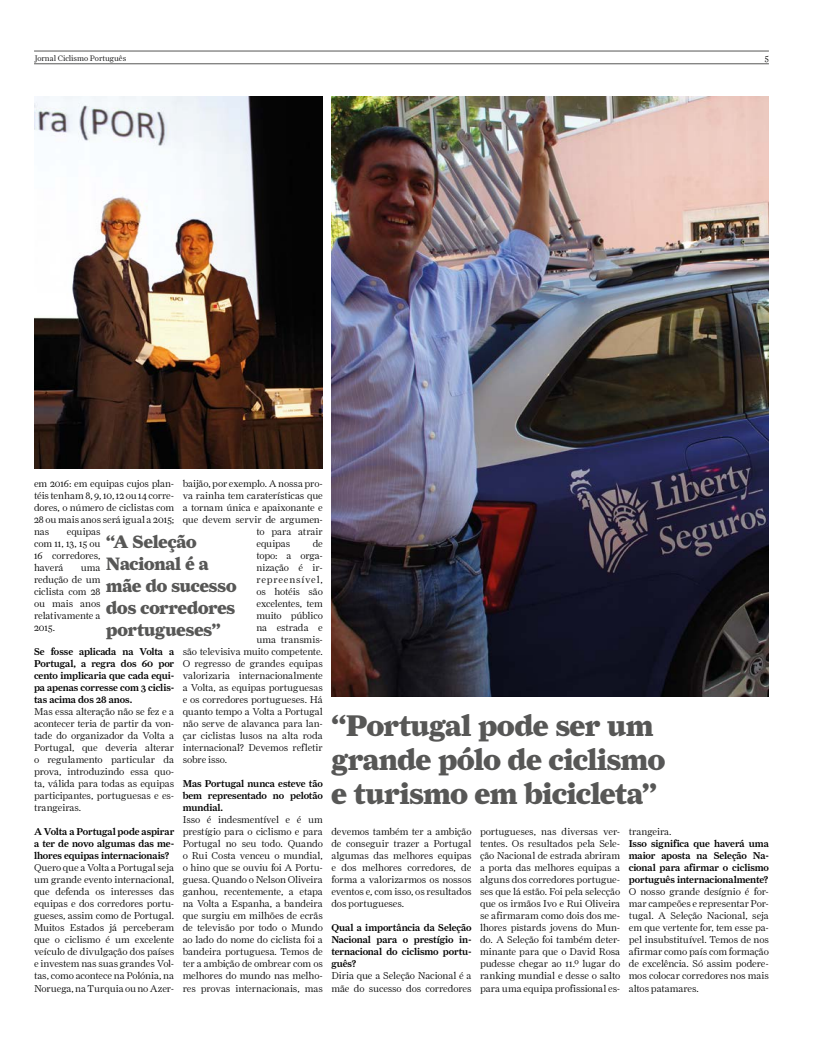
<style>
.page{position:relative;width:820px;height:1049px;background:#fff}
.page>*{position:absolute;margin:0;border:0;box-sizing:border-box;transform-origin:0 0}
.t1{font:30px/34px "Farnham Display Black OSF";letter-spacing:-.01em;color:#575756}
.t2{font:18px/22px "Farnham Display Black OSF";letter-spacing:-.005em;color:#575756}
.t3{font:10px/12px "Farnham Display Light OSF";letter-spacing:-.01em;color:#000;text-align:justify}
.t4{font:10px/12px "Farnham Display Medium OSF";letter-spacing:-.01em;color:#000;text-align:justify}
.t5{font:10px "Farnham Display Light OSF";letter-spacing:.075em;color:#000}
.t6{font:9px "Farnham Display Light OSF";color:#000}
.t7{font:8px "Farnham Display Light OSF";color:#000}
</style>
<div class="page">
<hr style="left:34px;top:51px;width:734px;height:1px;background:#575756">
<hr style="left:34px;top:64px;width:734px;height:1px;background:#575756">
<img style="left:34px;top:97px;width:289px;height:371px">
<img style="left:331px;top:97px;width:437px;height:599px">
<p class="t7" style="left:35px;top:53px;width:93px">Jornal Ciclismo Português</p>
<p class="t6" style="left:764px;top:52px;width:5px">5</p>
<p class="t3" style="left:34px;top:478px;width:142px">em 2016: em equipas cujos plan&shy;téis tenham 8, 9, 10, 12 ou 14 corre&shy;dores, o número de ciclistas com 28 ou mais anos será igual a 2015; nas</p>
<p class="t3" style="left:183px;top:478px;width:142px">baijão, por exemplo. A nossa pro-</p>
<p class="t3" style="left:183px;top:490px;width:142px">va rainha tem caraterísticas que</p>
<p class="t3" style="left:183px;top:502px;width:142px">a tornam única e apaixonante e</p>
<p class="t3" style="left:183px;top:514px;width:142px">que devem servir de argumen-</p>
<p class="t3" style="left:256px;top:526px;width:68px">to para atrair</p>
<p class="t3" style="left:256px;top:538px;width:35px">equipas</p>
<p class="t3" style="left:312px;top:538px;width:12px">de</p>
<p class="t3" style="left:256px;top:550px;width:68px">topo: a orga-</p>
<p class="t3" style="left:256px;top:562px;width:68px">nização é ir-</p>
<p class="t5" style="left:256px;top:574px;width:68px">repreensível,</p>
<p class="t3" style="left:256px;top:586px;width:68px">os hotéis são</p>
<p class="t3" style="left:256px;top:598px;width:68px">excelentes, tem</p>
<p class="t3" style="left:256px;top:610px;width:68px">muito público</p>
<p class="t3" style="left:256px;top:622px;width:68px">na estrada e</p>
<p class="t3" style="left:256px;top:634px;width:68px">uma transmis-</p>
<p class="t3" style="left:183px;top:646px;width:142px">são televisiva muito competente.</p>
<p class="t3" style="left:183px;top:658px;width:142px">O regresso de grandes equipas</p>
<p class="t3" style="left:183px;top:670px;width:142px">valorizaria internacionalmente</p>
<p class="t3" style="left:183px;top:682px;width:142px">a Volta, as equipas portuguesas</p>
<p class="t3" style="left:183px;top:694px;width:142px">e os corredores portugueses. Há</p>
<p class="t3" style="left:183px;top:706px;width:142px">quanto tempo a Volta a Portugal</p>
<p class="t3" style="left:183px;top:718px;width:142px">não serve de alavanca para lan-</p>
<p class="t3" style="left:183px;top:730px;width:142px">çar ciclistas lusos na alta roda</p>
<p class="t3" style="left:183px;top:742px;width:142px">internacional? Devemos refletir</p>
<p class="t3" style="left:183px;top:754px;width:46px">sobre isso.</p>
<p class="t4" style="left:183px;top:778px;width:142px">Mas Portugal nunca esteve tão bem representado no pelotão mundial.</p>
<p class="t3" style="left:183px;top:814px;width:142px">Isso é indesmentível e é um prestígio para o ciclismo e para Portugal no seu todo. Quando o Rui Costa venceu o mundial, o hino que se ouviu foi A Portu&shy;guesa. Quando o Nelson Oliveira ganhou, recentemente, a etapa na Volta a Espanha, a bandeira que surgiu em milhões de ecrãs de televisão por todo o Mundo ao lado do nome do ciclista foi a bandeira portuguesa. Temos de ter a ambição de ombrear com os melhores do mundo nas melho&shy;res provas internacionais, mas</p>
<p class="t3" style="left:34px;top:526px;width:68px;text-indent:33px">equipas com 11, 13, 15 ou 16 corredores, haverá</p>
<h2 class="t2" style="left:106px;top:530px;width:132px">“A Seleção<br>Nacional é a mãe do sucesso dos corredores portugueses”</h2>
<p class="t3" style="left:34px;top:562px;width:68px;text-indent:47px">uma redução de um ciclista com 28 ou mais anos relativamente a 2015.</p>
<p class="t4" style="left:34px;top:646px;width:142px">Se fosse aplicada na Volta a Portugal, a regra dos 60 por cento implicaria que cada equi&shy;pa apenas corresse com 3 ciclis&shy;tas acima dos 28 anos.</p>
<p class="t3" style="left:34px;top:706px;width:142px">Mas essa alteração não se fez e a acontecer teria de partir da von&shy;tade do organizador da Volta a Portugal, que deveria alterar o regulamento particular da prova, introduzindo essa quo&shy;ta, válida para todas as equipas participantes, portuguesas e es&shy;trangeiras.</p>
<p class="t4" style="left:34px;top:826px;width:142px">A Volta a Portugal pode aspirar a ter de novo algumas das me&shy;lhores equipas internacionais?</p>
<p class="t3" style="left:34px;top:862px;width:142px">Quero que a Volta a Portugal seja um grande evento internacional, que defenda os interesses das equipas e dos corredores portu&shy;gueses, assim como de Portugal.<br>Muitos Estados já perceberam que o ciclismo é um excelente veículo de divulgação dos países e investem nas suas grandes Vol&shy;tas, como acontece na Polónia, na Noruega, na Turquia ou no Azer-</p>
<h1 class="t1" style="left:331px;top:708px;width:335px">“Portugal pode ser um grande pólo de ciclismo e turismo em bicicleta”</h1>
<p class="t3" style="left:331px;top:826px;width:142px">devemos também ter a ambição de conseguir trazer a Portugal algumas das melhores equipas e dos melhores corredores, de forma a valorizarmos os nossos eventos e, com isso, os resultados dos portugueses.</p>
<p class="t4" style="left:331px;top:922px;width:142px">Qual a importância da Seleção Nacional para o prestígio in&shy;ternacional do ciclismo portu&shy;guês?</p>
<p class="t3" style="left:331px;top:970px;width:142px">Diria que a Seleção Nacional é a mãe do sucesso dos corredores</p>
<p class="t3" style="left:480px;top:826px;width:142px">portugueses, nas diversas ver&shy;tentes. Os resultados pela Sele&shy;ção Nacional de estrada abriram a porta das melhores equipas a alguns dos corredores portugue&shy;ses que lá estão. Foi pela selecção que os irmãos Ivo e Rui Oliveira se afirmaram como dois dos me&shy;lhores pistards jovens do Mun&shy;do. A Seleção foi também deter&shy;minante para que o David Rosa pudesse chegar ao 11.º lugar do ranking mundial e desse o salto para uma equipa profissional es-</p>
<p class="t3" style="left:628px;top:826px;width:44px">trangeira.</p>
<p class="t4" style="left:628px;top:838px;width:142px">Isso significa que haverá uma maior aposta na Seleção Na&shy;cional para afirmar o ciclismo português internacionalmente?</p>
<p class="t3" style="left:628px;top:886px;width:142px">O nosso grande desígnio é for&shy;mar campeões e representar Por&shy;tugal. A Seleção Nacional, seja em que vertente for, tem esse pa&shy;pel insubstituível. Temos de nos afirmar como país com formação de excelência. Só assim podere&shy;mos colocar corredores nos mais altos patamares.</p>
</div>
